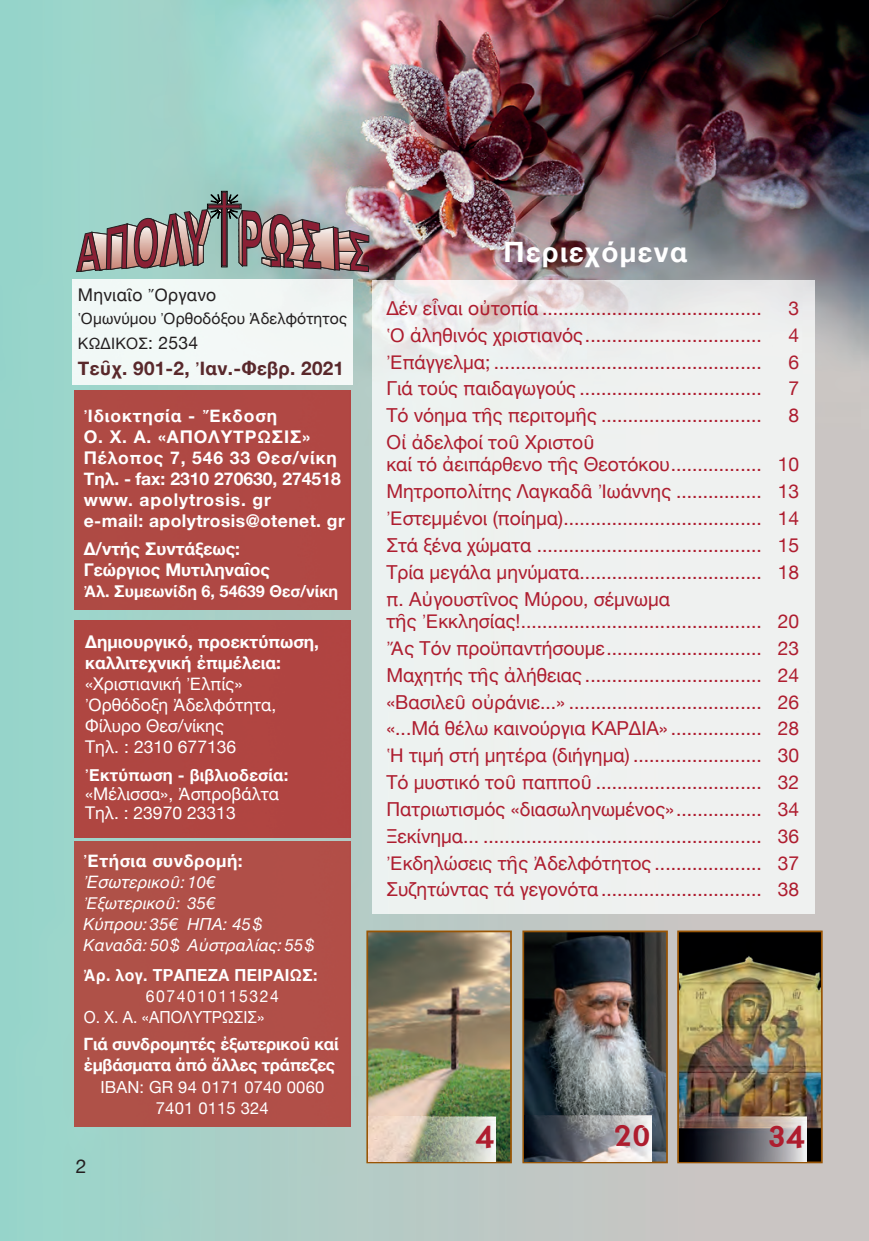
<style>
.page{position:relative;width:869px;height:1241px;background:#fff}
.page>*{position:absolute;margin:0;border:0;box-sizing:border-box;transform-origin:0 0}
.t1{font:600 31.5px "KS Politeia";color:#ae1d2f;scale:1.11 1}
.t2{font:700 28px "Helvetica Neue";letter-spacing:.05em;color:#fff}
.t3{font:19.25px/26.8px "Helvetica Neue";color:#ae1d2f;text-align:justify}
.t4{font:19.25px "Helvetica Neue";color:#231f20}
.t5{font:700 18.9px "Helvetica Neue";letter-spacing:.015em;color:#59282b}
.t6{font:700 17.5px/21px "Helvetica Neue";letter-spacing:.05em;color:#fff}
.t7{font:17.5px/21px "Helvetica Neue";color:#fff}
.t8{font:700 17.5px/21px "Helvetica Neue";color:#fff}
.t9{font:700 17.5px "Helvetica Neue";letter-spacing:.025em;color:#fff}
.t10{font:17.5px "Helvetica Neue";letter-spacing:.015em;color:#231f20}
.t11{font:700 16.97px/21px "Helvetica Neue";letter-spacing:-.015em;color:#fff}
.t12{font:700 16.8px "Helvetica Neue";letter-spacing:.01em;color:#fff}
.t13{font:italic 16.62px/21px "Helvetica Neue";letter-spacing:.01em;color:#fff}
.t14{font:16.62px/21px "Helvetica Neue";letter-spacing:.1em;color:#fff;scale:.95 1}
.t15{font:16.62px/21px "Helvetica Neue";letter-spacing:.01em;color:#fff;text-align:center}
.t16{font:700 16.62px "Helvetica Neue";letter-spacing:.025em;color:#fff;scale:.95 1}
.t17{font:700 16.28px "Helvetica Neue";color:#fff}
.t18{font:15.75px/24.5px "Helvetica Neue";letter-spacing:.01em;color:#231f20}
.s1{font-size:17.5px}
</style>
<div class="page">
<img style="left:0;top:0;width:868px;height:1240px">
<img style="left:369px;top:933px;width:139px;height:227px">
<div style="left:366px;top:930px;width:145px;height:233px;border:2px solid #995505"></div>
<img style="left:368px;top:1116px;width:127px;height:46px">
<img style="left:525px;top:933px;width:139px;height:227px">
<div style="left:522px;top:930px;width:145px;height:233px;border:2px solid #995505"></div>
<img style="left:524px;top:1115px;width:127px;height:45px">
<img style="left:680px;top:933px;width:139px;height:227px">
<div style="left:677px;top:930px;width:145px;height:233px;border:2px solid #995505"></div>
<img style="left:679px;top:1115px;width:127px;height:46px">
<div style="left:74px;top:620px;width:276px;height:216px;background:#b04541"></div>
<div style="left:74px;top:390px;width:276px;height:220px;background:#af4844"></div>
<svg style="left:76px;top:190px;width:296px;height:82px;background:#9a9291"></svg>
<div style="left:73px;top:279px;width:279px;height:105px;background:#f2f8f6"></div>
<div style="left:74px;top:841px;width:276px;height:285px;background:#b04f48"></div>
<div style="left:372px;top:281px;width:442px;height:632px;background:#eef1f0"></div>
<p class="t10" style="left:78px;top:285px;width:140px">Mηνιαῖο Ὄργανο</p>
<p class="t18" style="left:78px;top:306px;width:270px">Ὁμωνύμου Ὀρθοδόξου Ἀδελφότητος<br>KΩΔIKOΣ<span class="s1">: 2534</span></p>
<p class="t5" style="left:78px;top:356px;width:267px">Tεῦχ. 901-2, Ἰαν.-Φεβρ. 2021</p>
<p class="t6" style="left:84px;top:405px;width:262px">Ἰδιοκτησία - Ἔκδοση<br>O. X. A. «AΠOΛYTPΩΣIΣ»<br>Πέλοπος 7, 546 33 Θεσ/νί κη<br>Tηλ. - fax: 2310 270630, 274518 www. apolytrosis. gr<br>e-mail: apolytrosis@otenet. gr</p>
<p class="t8" style="left:84px;top:538px;width:188px">Δ/ντής Συντάξεως:<br>Γεώργιος Μυτιληναῖος</p>
<p class="t17" style="left:84px;top:581px;width:256px">Ἀλ. Συμεωνίδη 6, 54639 Θεσ/νίκη</p>
<p class="t8" style="left:85px;top:630px;width:235px">Δημιουργικό, προεκτύπωση, καλλιτεχνική ἐπιμέλεια:</p>
<p class="t7" style="left:85px;top:672px;width:192px">«Xριστιανική Ἐλπίς»<br>Ὀρθόδοξη Ἀδελφότητα,<br>Φίλυρο Θεσ/νίκης<br>Τηλ. : 2310 677136</p>
<p class="t12" style="left:85px;top:764px;width:205px">Ἐκτύπωση - βιβλιοδεσία:</p>
<p class="t7" style="left:85px;top:783px;width:195px;line-height:19.2px">«Mέλισσα», Ἀσπροβάλτα<br>Τηλ. : 23970 23313</p>
<p class="t9" style="left:84px;top:850px;width:161px">Ἐτήσια συνδρομή:</p>
<p class="t13" style="left:84px;top:871px;width:232px"><span class="s1">Ἐσωτ</span>ερικοῦ: 10€<br>Ἐξωτερικοῦ: 35€<br>Kύπρου: 35€ HΠA: 45$<br>Kαναδᾶ: 50$ Aὐστραλίας: 55$</p>
<p class="t16" style="left:84px;top:964px;width:247px">Ἀρ. λογ. ΤΡΑΠΕΖΑ ΠΕΙΡΑΙ ΩΣ:</p>
<p class="t14" style="left:84px;top:985px;width:207px;text-indent:62px">6074010115324<br>O. X. A. «AΠOΛYTPΩΣIΣ»</p>
<p class="t11" style="left:84px;top:1032px;width:256px">Γιά συνδρομητές ἐξωτερικοῦ καί ἐμβάσματα ἀπό ἄλλες τράπεζες</p>
<p class="t15" style="left:100px;top:1076px;width:225px">ΙΒΑΝ: GR 94 0171 0740 0060<br>7401 0115 324</p>
<p class="t4" style="left:76px;top:1154px;width:12px">2</p>
<h2 class="t2" style="left:503px;top:235px;width:185px">Περιεχόμενα</h2>
<p class="t3" style="left:386px;top:294px;width:377px">Δέν εἶναι οὐτοπία .........................................</p>
<p class="t3" style="left:788px;top:294px;width:12px">3</p>
<p class="t3" style="left:386px;top:321px;width:377px">Ὁ ἀληθινός χριστιανός.................................</p>
<p class="t3" style="left:788px;top:321px;width:12px">4</p>
<p class="t3" style="left:386px;top:348px;width:377px">Ἐπάγγελμα; ..................................................</p>
<p class="t3" style="left:788px;top:348px;width:12px">6</p>
<p class="t3" style="left:386px;top:375px;width:377px">Γιά τούς παιδαγωγούς ..................................</p>
<p class="t3" style="left:788px;top:375px;width:12px">7</p>
<p class="t3" style="left:386px;top:401px;width:377px">Τό νόημα τῆς περιτομῆς ..............................</p>
<p class="t3" style="left:788px;top:401px;width:12px">8</p>
<p class="t3" style="left:386px;top:430px;width:414px;line-height:22.4px">Οἱ ἀδελφοί τοῦ Χριστοῦ<br>καί τό ἀειπάρθενο τῆς Θεοτόκου................. 10</p>
<p class="t3" style="left:386px;top:477px;width:414px">Μητροπολίτης Λαγκαδᾶ Ἰωάννης ................ 13<br>Ἐστεμμένοι (ποίημα)..................................... 14<br>Στά ξένα χώματα .......................................... 15<br>Τρία μεγάλα μηνύματα.................................. 18 π. Αὐγουστῖνος Μύρου, σέμνωμα</p>
<p class="t3" style="left:386px;top:607px;width:414px">τῆς Ἐκκλησίας!............................................. 20<br>Ἄς Τόν προϋπαντήσουμε............................. 23<br>Μαχητής τῆς ἀλήθειας ................................. 24 «Βασιλεῦ οὐράνιε...» .................................... 26 «...Μά θέλω καινούργια ΚΑΡΔΙΑ» ................. 28<br>Ἡ τιμή στή μητέρα (διήγημα) ........................ 30<br>Τό μυστικό τοῦ παπποῦ ............................... 32<br>Πατριωτισμός «διασωληνωμένος»................ 34<br>Ξεκίνημα... .................................................... 36<br>Ἐκδηλώσεις τῆς Ἀδελφότητος .................... 37<br>Συζητώντας τά γεγονότα.............................. 38</p>
<h1 class="t1" style="left:475px;top:1125px;width:18px">4</h1>
<h1 class="t1" style="left:614px;top:1124px;width:33px">20</h1>
<h1 class="t1" style="left:768px;top:1124px;width:34px">34</h1>
</div>
